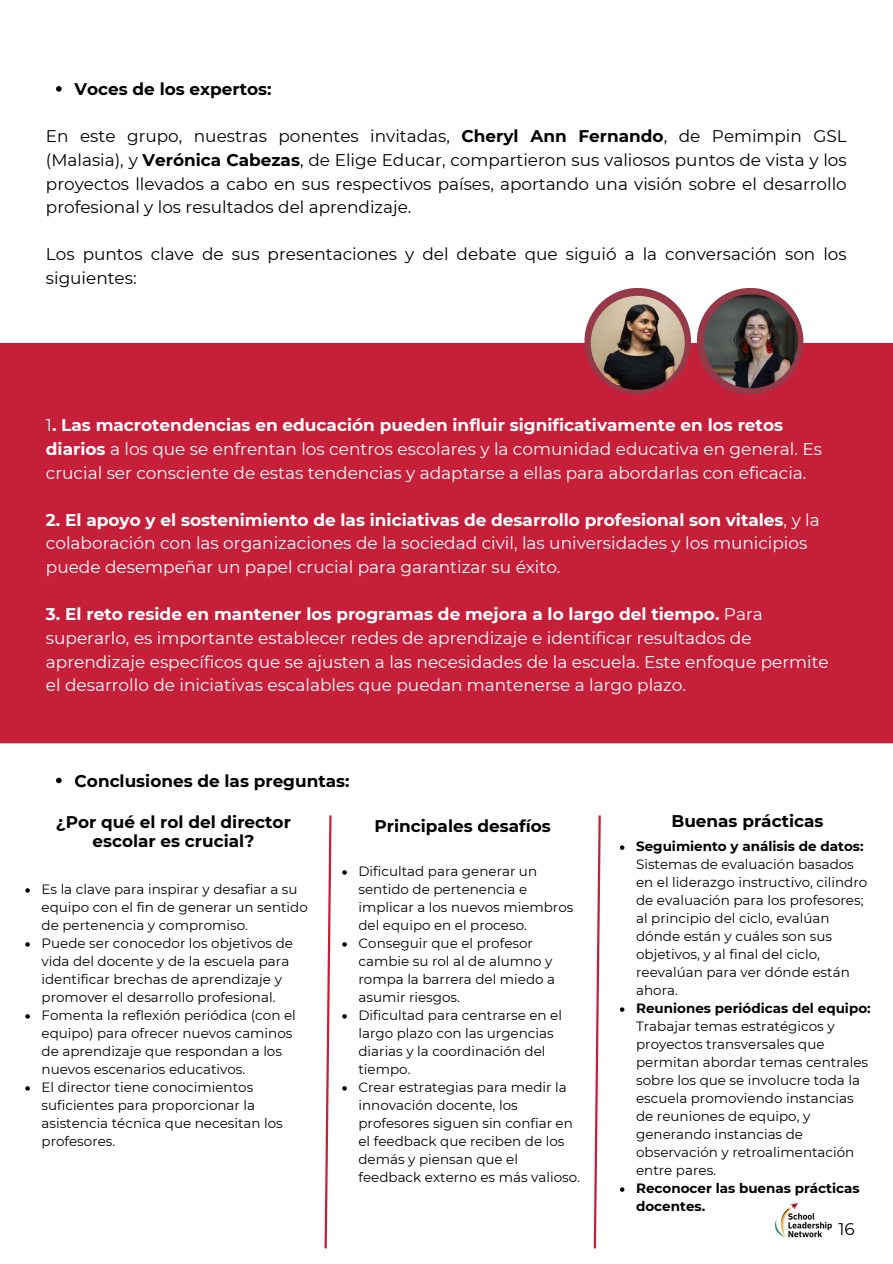
<style>
.page{position:relative;width:893px;height:1264px;background:#fff}
.page>*{position:absolute;margin:0;border:0;box-sizing:border-box;transform-origin:0 0}
.t1{font:16.95px/23.5px "Montserrat";color:#fff}
.t2{font:16.8px/23.5px "Montserrat";color:#000;text-align:justify}
.t3{font:700 16.8px/19px "Montserrat";color:#000;text-align:center}
.t4{font:13.5px/18px "Montserrat";color:#000}
.t5{font:700 13.5px/18px "Montserrat";color:#000}
.s1{font-weight:700}
</style>
<div class="page">
<div style="left:0;top:343px;width:892px;height:400px;background:#c61f3a"></div>
<svg style="left:56px;top:86px;width:6px;height:6px"></svg>
<div style="left:584px;top:288px;width:107px;height:106px;background:#963a49;border-radius:50%"></div>
<div style="left:696px;top:288px;width:107px;height:106px;background:#963a49;border-radius:50%"></div>
<img style="left:590px;top:296px;width:94px;height:94px;border-radius:50%">
<img style="left:704px;top:294px;width:94px;height:94px;border-radius:50%">
<svg style="left:56px;top:777px;width:6px;height:6px"></svg>
<svg style="left:593px;top:815px;width:8px;height:434px"></svg>
<svg style="left:25px;top:888px;width:5px;height:4px"></svg>
<svg style="left:25px;top:942px;width:5px;height:4px"></svg>
<svg style="left:25px;top:1014px;width:5px;height:4px"></svg>
<svg style="left:25px;top:1086px;width:5px;height:4px"></svg>
<svg style="left:342px;top:870px;width:5px;height:4px"></svg>
<svg style="left:342px;top:942px;width:5px;height:4px"></svg>
<svg style="left:342px;top:1014px;width:5px;height:4px"></svg>
<svg style="left:342px;top:1086px;width:5px;height:4px"></svg>
<svg style="left:620px;top:845px;width:4px;height:4px"></svg>
<svg style="left:620px;top:1007px;width:4px;height:4px"></svg>
<svg style="left:620px;top:1187px;width:4px;height:4px"></svg>
<svg style="left:324px;top:815px;width:8px;height:434px"></svg>
<img style="left:775px;top:1203px;width:57px;height:35px">
<p class="t3" style="left:75px;top:79px;width:198px">Voces de los expertos:</p>
<p class="t2" style="left:46px;top:124px;width:802px">En este grupo, nuestras ponentes invitadas, <span class="s1">Cheryl Ann Fernando</span>, de Pemimpin GSL (Malasia), y <span class="s1">Verónica Cabezas</span>, de Elige Educar, compartieron sus valiosos puntos de vista y los proyectos llevados a cabo en sus respectivos países, aportando una visión sobre el desarrollo profesional y los resultados del aprendizaje.</p>
<p class="t2" style="left:46px;top:242px;width:802px">Los puntos clave de sus presentaciones y del debate que siguió a la conversación son los siguientes:</p>
<p class="t1" style="left:46px;top:413px;width:777px">1<span class="s1">. Las macrotendencias en educación pueden influir significativamente en los retos diarios</span> a los que se enfrentan los centros escolares y la comunidad educativa en general. Es crucial ser consciente de estas tendencias y adaptarse a ellas para abordarlas con eficacia.</p>
<p class="t1" style="left:46px;top:508px;width:775px"><span class="s1">2. El apoyo y el sostenimiento de las iniciativas de desarrollo profesional son vitales</span>, y la colaboración con las organizaciones de la sociedad civil, las universidades y los municipios puede desempeñar un papel crucial para garantizar su éxito.</p>
<p class="t1" style="left:46px;top:602px;width:784px"><span class="s1">3. El reto reside en mantener los programas de mejora a lo largo del tiempo.</span> Para superarlo, es importante establecer redes de aprendizaje e identificar resultados de aprendizaje específicos que se ajusten a las necesidades de la escuela. Este enfoque permite el desarrollo de iniciativas escalables que puedan mantenerse a largo plazo.</p>
<p class="t3" style="left:75px;top:771px;width:276px">Conclusiones de las preguntas:</p>
<p class="t3" style="left:56px;top:812px;width:237px">¿Por qué el rol del director escolar es crucial?</p>
<p class="t3" style="left:374px;top:816px;width:178px">Principales desafíos</p>
<p class="t4" style="left:42px;top:880px;width:268px">Es la clave para inspirar y desafiar a su equipo con el fin de generar un sentido de pertenencia y compromiso.</p>
<p class="t4" style="left:42px;top:934px;width:253px">Puede ser conocedor los objetivos de vida del docente y de la escuela para identificar brechas de aprendizaje y promover el desarrollo profesional.</p>
<p class="t4" style="left:42px;top:1005px;width:256px">Fomenta la reflexión periódica (con el equipo) para ofrecer nuevos caminos de aprendizaje que respondan a los nuevos escenarios educativos.</p>
<p class="t4" style="left:42px;top:1077px;width:243px">El director tiene conocimientos suficientes para proporcionar la asistencia técnica que necesitan los profesores.</p>
<p class="t4" style="left:358px;top:862px;width:216px">Dificultad para generar un sentido de pertenencia e implicar a los nuevos miembros del equipo en el proceso.</p>
<p class="t4" style="left:358px;top:934px;width:198px">Conseguir que el profesor cambie su rol al de alumno y rompa la barrera del miedo a asumir riesgos.</p>
<p class="t4" style="left:358px;top:1005px;width:205px">Dificultad para centrarse en el largo plazo con las urgencias diarias y la coordinación del tiempo.</p>
<p class="t4" style="left:358px;top:1077px;width:223px">Crear estrategias para medir la innovación docente, los profesores siguen sin confiar en el feedback que reciben de los demás y piensan que el feedback externo es más valioso.</p>
<p class="t3" style="left:671px;top:811px;width:153px">Buenas prácticas</p>
<p class="t4" style="left:636px;top:837px;width:232px"><span class="s1">Seguimiento y análisis de datos:<br></span>Sistemas de evaluación basados en el liderazgo instructivo, cilindro de evaluación para los profesores; al principio del ciclo, evalúan dónde están y cuáles son sus objetivos, y al final del ciclo, reevalúan para ver dónde están ahora.</p>
<p class="t4" style="left:636px;top:999px;width:236px"><span class="s1">Reuniones periódicas del equipo:<br></span>Trabajar temas estratégicos y proyectos transversales que permitan abordar temas centrales sobre los que se involucre toda la escuela promoviendo instancias de reuniones de equipo, y generando instancias de observación y retroalimentación entre pares.</p>
<p class="t5" style="left:636px;top:1178px;width:225px">Reconocer las buenas prácticas docentes.</p>
<p class="t2" style="left:838px;top:1217px;width:18px">16</p>
</div>
